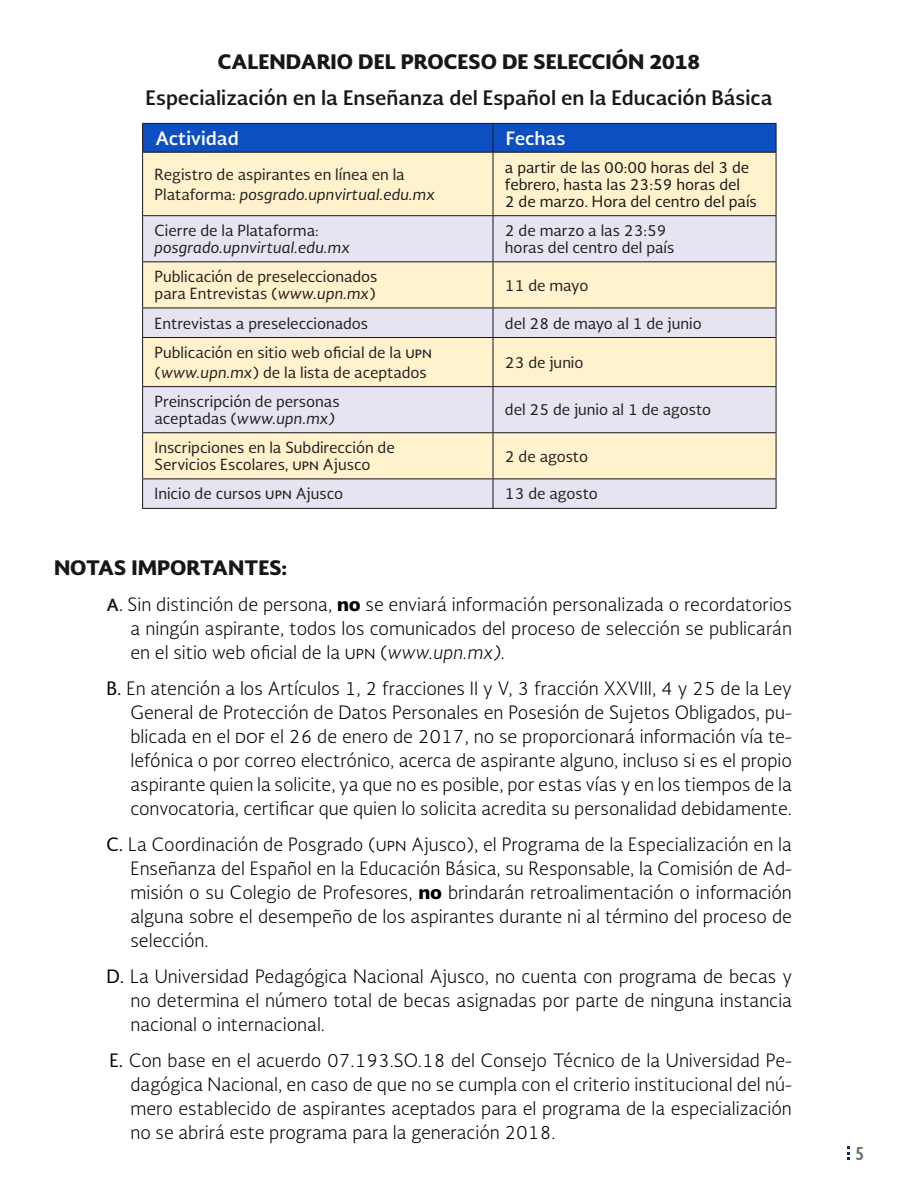
<style>
.page{position:relative;width:918px;height:1188px;background:#fff}
.page>*{position:absolute;margin:0;border:0;box-sizing:border-box;transform-origin:0 0}
.t1{font:700 19.5px "Soberana Sans";color:#181717}
.t2{font:900 19.5px "Soberana Sans";color:#181717}
.t3{font:300 18px/24px "Soberana Sans";color:#000;text-align:justify}
.t4{font:700 18px "Soberana Sans";color:#fffefd}
.t5{font:700 18px "Soberana Sans Condensed";color:#6c6d70}
.t6{font:15px/16.6px "Soberana Sans";color:#231f20}
.t7{font:15px/17px "Soberana Sans";color:#181717}
.t8{font:italic 15px "Soberana Sans";color:#231f20}
.s1{font-style:italic}
.s2{font-weight:700;font-size:16.5px;color:#181717}
.s3{font-weight:400;font-size:16.5px;color:#181717}
.s4{font-weight:900}
.s5{font-weight:400}
</style>
<div class="page">
<svg style="left:847px;top:1146px;width:3px;height:14px"></svg>
<div style="left:143px;top:153px;width:633px;height:62px;background:#fff2cc"></div>
<svg style="left:143px;top:216px;width:633px;height:292px;background:#efe8dc"></svg>
<svg style="left:142px;top:123px;width:635px;height:29px;background:#0d4cb8"></svg>
<hr style="left:142px;top:153px;width:1px;height:62px;background:#181717">
<hr style="left:493px;top:153px;width:1px;height:62px;background:#181717">
<hr style="left:776px;top:153px;width:1px;height:62px;background:#181717">
<hr style="left:142px;top:215px;width:351px;height:1px;background:#181717">
<hr style="left:142px;top:216px;width:1px;height:45px;background:#181717">
<hr style="left:493px;top:215px;width:283px;height:1px;background:#181717">
<hr style="left:493px;top:216px;width:1px;height:45px;background:#181717">
<hr style="left:776px;top:216px;width:1px;height:45px;background:#181717">
<hr style="left:142px;top:261px;width:351px;height:1px;background:#181717">
<hr style="left:142px;top:262px;width:1px;height:46px;background:#181717">
<hr style="left:493px;top:261px;width:283px;height:1px;background:#181717">
<hr style="left:493px;top:262px;width:1px;height:46px;background:#181717">
<hr style="left:776px;top:262px;width:1px;height:46px;background:#181717">
<hr style="left:142px;top:308px;width:351px;height:1px;background:#181717">
<svg style="left:142px;top:308px;width:1px;height:29px"></svg>
<hr style="left:493px;top:308px;width:283px;height:1px;background:#181717">
<svg style="left:493px;top:308px;width:1px;height:29px"></svg>
<svg style="left:776px;top:308px;width:1px;height:29px"></svg>
<hr style="left:142px;top:338px;width:1px;height:48px;background:#181717">
<hr style="left:142px;top:337px;width:351px;height:1px;background:#181717">
<hr style="left:493px;top:337px;width:283px;height:1px;background:#181717">
<hr style="left:493px;top:338px;width:1px;height:48px;background:#181717">
<hr style="left:776px;top:338px;width:1px;height:48px;background:#181717">
<hr style="left:142px;top:386px;width:351px;height:1px;background:#181717">
<hr style="left:142px;top:387px;width:1px;height:45px;background:#181717">
<hr style="left:493px;top:386px;width:283px;height:1px;background:#181717">
<hr style="left:493px;top:387px;width:1px;height:45px;background:#181717">
<hr style="left:776px;top:387px;width:1px;height:45px;background:#181717">
<hr style="left:142px;top:432px;width:351px;height:1px;background:#181717">
<hr style="left:142px;top:433px;width:1px;height:45px;background:#181717">
<hr style="left:493px;top:432px;width:283px;height:1px;background:#181717">
<hr style="left:493px;top:433px;width:1px;height:45px;background:#181717">
<hr style="left:776px;top:433px;width:1px;height:45px;background:#181717">
<hr style="left:142px;top:478px;width:351px;height:1px;background:#181717">
<svg style="left:142px;top:479px;width:1px;height:29px"></svg>
<hr style="left:493px;top:478px;width:283px;height:1px;background:#181717">
<svg style="left:493px;top:479px;width:1px;height:29px"></svg>
<svg style="left:776px;top:479px;width:1px;height:29px"></svg>
<hr style="left:142px;top:508px;width:351px;height:1px;background:#181717">
<hr style="left:493px;top:508px;width:283px;height:1px;background:#181717">
<hr style="left:142px;top:152px;width:351px;height:1px;background:#181717">
<hr style="left:493px;top:152px;width:283px;height:1px;background:#181717">
<p class="t2" style="left:218px;top:48px;width:484px">CALENDARIO DEL PROCESO DE SELECCIÓN 2018</p>
<p class="t1" style="left:146px;top:84px;width:628px">Especialización en la Enseñanza del Español en la Educación Básica</p>
<p class="t4" style="left:155px;top:126px;width:85px">Actividad</p>
<p class="t4" style="left:506px;top:126px;width:61px">Fechas</p>
<p class="t6" style="left:155px;top:164px;width:282px;line-height:19.5px">Registro de aspirantes en línea en la<br>Plataforma: <span class="s1">posgrado.upnvirtual.edu.mx</span></p>
<p class="t7" style="left:505px;top:158px;width:253px">a partir de las 00:00 horas del 3 de febrero, hasta las 23:59 horas del<br>2 de marzo. Hora del centro del país</p>
<p class="t6" style="left:155px;top:222px;width:166px">Cierre de la Plataforma:</p>
<p class="t8" style="left:155px;top:237px;width:197px">posgrado.upnvirtual.edu.mx</p>
<p class="t6" style="left:505px;top:222px;width:171px">2 de marzo a las 23:59 horas del centro del país</p>
<p class="t6" style="left:155px;top:268px;width:224px">Publicación de preseleccionados para Entrevistas (<span class="s1">www.upn.mx</span>)</p>
<p class="t6" style="left:505px;top:276px;width:85px">11 de mayo</p>
<p class="t6" style="left:155px;top:314px;width:215px">Entrevistas a preseleccionados</p>
<p class="t6" style="left:505px;top:314px;width:198px">del 28 de mayo al 1 de junio</p>
<p class="t6" style="left:155px;top:342px;width:279px;line-height:19.5px">Publicación en sitio web oficial de la upn (<span class="s1">www.upn.mx</span>) de la lista de aceptados</p>
<p class="t6" style="left:505px;top:354px;width:80px">23 de junio</p>
<p class="t6" style="left:155px;top:393px;width:187px">Preinscripción de personas aceptadas (<span class="s1">www.upn.mx)</span></p>
<p class="t6" style="left:505px;top:401px;width:208px">del 25 de junio al 1 de agosto</p>
<p class="t6" style="left:155px;top:439px;width:242px">Inscripciones en la Subdirección de<br>Servicios Escolares, upn Ajusco</p>
<p class="t6" style="left:505px;top:447px;width:85px">2 de agosto</p>
<p class="t6" style="left:155px;top:485px;width:190px">Inicio de cursos upn Ajusco</p>
<p class="t6" style="left:505px;top:485px;width:94px">13 de agosto</p>
<p class="t2" style="left:54px;top:554px;width:235px">NOTAS IMPORTANTES:</p>
<p class="t3" style="left:130px;top:592px;width:663px;text-indent:-24px"><span class="s2">A</span><span class="s3">.</span> Sin distinción de persona, <span class="s4">no</span> se enviará información personalizada o recordatorios a ningún aspirante, todos los comunicados del proceso de selección se publicarán en el sitio web oficial de la upn (<span class="s1">www.upn.mx).</span></p>
<p class="t3" style="left:130px;top:676px;width:663px;text-indent:-24px"><span class="s5">B.</span> En atención a los Artículos 1, 2 fracciones II y V, 3 fracción XXVIII, 4 y 25 de la Ley General de Protección de Datos Personales en Posesión de Sujetos Obligados, pu&shy;blicada en el dof el 26 de enero de 2017, no se proporcionará información vía te&shy;lefónica o por correo electrónico, acerca de aspirante alguno, incluso si es el propio aspirante quien la solicite, ya que no es posible, por estas vías y en los tiempos de la convocatoria, certificar que quien lo solicita acredita su personalidad debidamente.</p>
<p class="t3" style="left:130px;top:832px;width:663px;text-indent:-24px"><span class="s5">C.</span> La Coordinación de Posgrado (upn Ajusco), el Programa de la Especialización en la Enseñanza del Español en la Educación Básica, su Responsable, la Comisión de Ad&shy;misión o su Colegio de Profesores, <span class="s4">no</span> brindarán retroalimentación o información alguna sobre el desempeño de los aspirantes durante ni al término del proceso de selección.</p>
<p class="t3" style="left:130px;top:964px;width:663px;text-indent:-24px"><span class="s5">D.</span> La Universidad Pedagógica Nacional Ajusco, no cuenta con programa de becas y no determina el número total de becas asignadas por parte de ninguna instancia nacional o internacional.</p>
<p class="t3" style="left:130px;top:1048px;width:663px;text-indent:-21px"><span class="s5">E.</span> Con base en el acuerdo 07.193.SO.18 del Consejo Técnico de la Universidad Pe&shy;dagógica Nacional, en caso de que no se cumpla con el criterio institucional del nú&shy;mero establecido de aspirantes aceptados para el programa de la especialización no se abrirá este programa para la generación 2018.</p>
<p class="t5" style="left:856px;top:1141px;width:10px">5</p>
</div>
